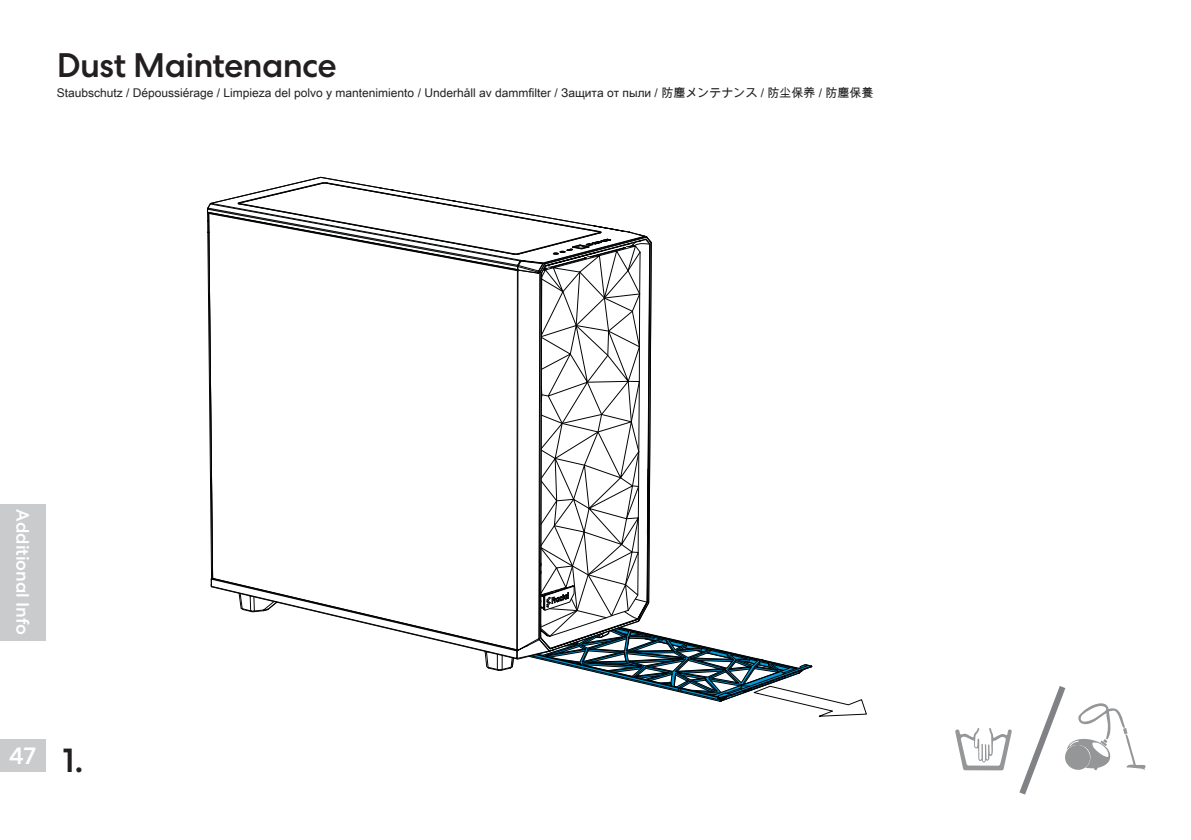
<style>
.page{position:relative;width:1191px;height:840px;background:#fff}
.page>*{position:absolute;margin:0;border:0;box-sizing:border-box;transform-origin:0 0}
.Header_2{font:500 34px "Centra No 2";letter-spacing:-.025em;color:#231f20}
.t1{font:500 24px "Centra No 2";color:#fff}
.Header_4{font:500 18px "Centra No 2";color:#fff}
.Header_mini{font:12px "Arial Unicode MS";color:#231f20}
</style>
<div class="page">
<div style="left:0;top:739px;width:45px;height:32px;background:#c9cbcc"></div>
<svg style="left:955px;top:686px;width:190px;height:109px"></svg>
<div style="left:0;top:504px;width:45px;height:136px;background:#c9cbcc"></div>
<svg style="left:207px;top:176px;width:660px;height:541px"></svg>
<p class="Header_2" style="left:57px;top:46px;width:281px">Dust Maintenance</p>
<p class="Header_mini" style="left:57px;top:84px;width:818px">Staubschutz / Dépoussiérage / Limpieza del polvo y mantenimiento / Underhåll av dammfilter / Защита от пыли / 防塵メンテナンス / 防尘保养 / 防塵保養</p>
<p class="Header_4" style="left:33px;top:509px;width:127px;rotate:90deg">Additional Info</p>
<h2 class="t1" style="left:9px;top:741px;width:28px">47</h2>
<p class="Header_2" style="left:62px;top:740px;width:23px">1.</p>
</div>
